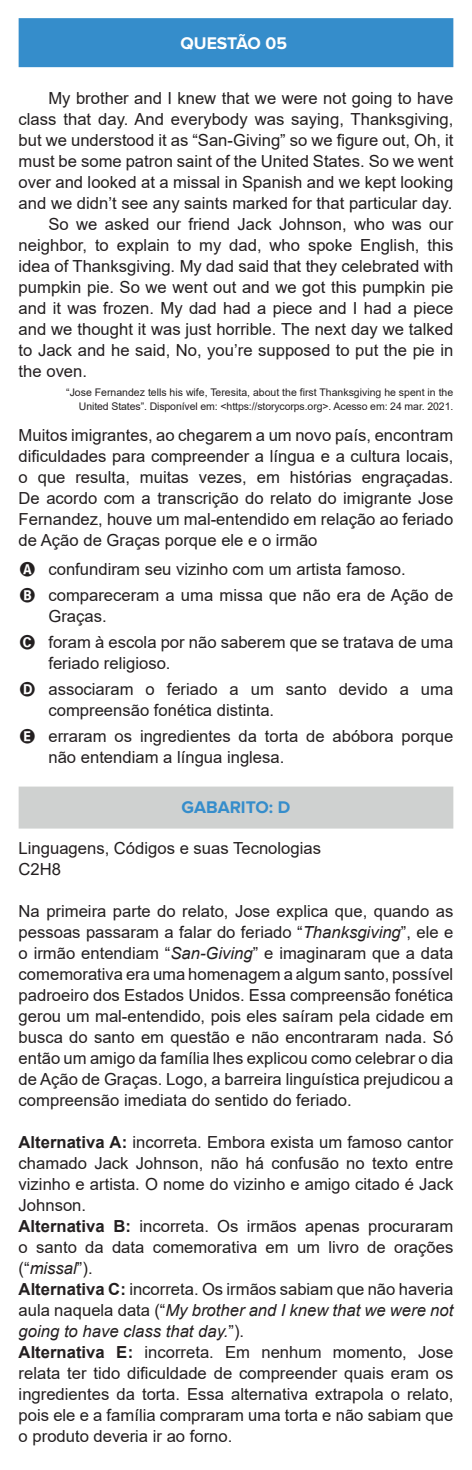
<style>
.page{position:relative;width:472px;height:1470px;background:#fff}
.page>*{position:absolute;margin:0;border:0;box-sizing:border-box;transform-origin:0 0}
.t1{font:700 17.5px "Proxima Nova";color:#358dcb}
.t2{font:700 17.5px "Proxima Nova";color:#fff}
.t3{font:16.62px/21px "Arial";color:#231f20}
.t4{font:10.5px/14px "Arial";color:#231f20;text-align:right}
.s1{font-style:italic}
.s2{font-weight:700}
</style>
<div class="page">
<div style="left:19px;top:18px;width:434px;height:49px;background:#358dcb"></div>
<div style="left:19px;top:786px;width:434px;height:42px;background:#cfd1d0"></div>
<p class="t2" style="left:180px;top:33px;width:108px">QUESTÃO 05</p>
<p class="t3" style="left:48px;top:88px;width:406px">My brother and I knew that we were not going to have</p>
<p class="t3" style="left:19px;top:109px;width:436px">class that day. And everybody was saying, Thanksgiving,</p>
<p class="t3" style="left:19px;top:130px;width:436px">but we understood it as “San-Giving” so we figure out, Oh, it</p>
<p class="t3" style="left:19px;top:151px;width:436px">must be some patron saint of the United States. So we went</p>
<p class="t3" style="left:19px;top:172px;width:436px">over and looked at a missal in Spanish and we kept looking</p>
<p class="t3" style="left:19px;top:193px;width:435px">and we didn’t see any saints marked for that particular day.</p>
<p class="t3" style="left:48px;top:214px;width:406px">So we asked our friend Jack Johnson, who was our</p>
<p class="t3" style="left:19px;top:235px;width:436px">neighbor, to explain to my dad, who spoke English, this</p>
<p class="t3" style="left:19px;top:256px;width:436px">idea of Thanksgiving. My dad said that they celebrated with</p>
<p class="t3" style="left:19px;top:277px;width:436px">pumpkin pie. So we went out and we got this pumpkin pie</p>
<p class="t3" style="left:19px;top:298px;width:436px">and it was frozen. My dad had a piece and I had a piece</p>
<p class="t3" style="left:19px;top:319px;width:436px">and we thought it was just horrible. The next day we talked</p>
<p class="t3" style="left:19px;top:340px;width:436px">to Jack and he said, No, you’re supposed to put the pie in</p>
<p class="t3" style="left:19px;top:361px;width:70px">the oven.</p>
<p class="t4" style="left:66px;top:385px;width:388px">“Jose Fernandez tells his wife, Teresita, about the first Thanksgiving he spent in the<br>United States”. Disponível em: &lt;https://storycorps.org&gt;. Acesso em: 24 mar. 2021.</p>
<p class="t3" style="left:19px;top:425px;width:436px;text-align:justify">Muitos imigrantes, ao chegarem a um novo país, encontram dificuldades para compreender a língua e a cultura locais, o que resulta, muitas vezes, em histórias engraçadas.<br>De acordo com a transcrição do relato do imigrante Jose Fernandez, houve um mal-entendido em relação ao feriado de Ação de Graças porque ele e o irmão</p>
<p class="t3" style="left:48px;top:556px;width:406px;line-height:25.9px">confundiram seu vizinho com um artista famoso. compareceram a uma missa que não era de Ação de</p>
<p class="t3" style="left:48px;top:603px;width:406px;line-height:25.9px">Graças.<br>foram à escola por não saberem que se tratava de uma</p>
<p class="t3" style="left:48px;top:650px;width:406px;line-height:25.9px">feriado religioso.<br>associaram o feriado a um santo devido a uma</p>
<p class="t3" style="left:48px;top:697px;width:406px;line-height:25.9px">compreensão fonética distinta.<br>erraram os ingredientes da torta de abóbora porque</p>
<p class="t3" style="left:48px;top:746px;width:237px">não entendiam a língua inglesa.</p>
<p class="t1" style="left:181px;top:797px;width:110px">GABARITO: D</p>
<p class="t3" style="left:19px;top:838px;width:303px">Linguagens, Códigos e suas Tecnologias<br>C2H8</p>
<p class="t3" style="left:19px;top:901px;width:436px;text-align:justify">Na primeira parte do relato, Jose explica que, quando as pessoas passaram a falar do feriado “<span class="s1">Thanksgiving</span>”, ele e o irmão entendiam “<span class="s1">San-Giving</span>” e imaginaram que a data comemorativa era uma homenagem a algum santo, possível padroeiro dos Estados Unidos. Essa compreensão fonética gerou um mal-entendido, pois eles saíram pela cidade em busca do santo em questão e não encontraram nada. Só então um amigo da família lhes explicou como celebrar o dia de Ação de Graças. Logo, a barreira linguística prejudicou a compreensão imediata do sentido do feriado.</p>
<p class="t3" style="left:19px;top:1132px;width:436px"><span class="s2">Alternativa A:</span> incorreta. Embora exista um famoso cantor chamado Jack Johnson, não há confusão no texto entre vizinho e artista. O nome do vizinho e amigo citado é Jack Johnson.<br><span class="s2">Alternativa B:</span> incorreta. Os irmãos apenas procuraram o santo da data comemorativa em um livro de orações (“<span class="s1">missal</span>”).<br><span class="s2">Alternativa C:</span> incorreta. Os irmãos sabiam que não haveria aula naquela data (“<span class="s1">My brother and I knew that we were not going to have class that day.</span>”).<br><span class="s2">Alternativa E:</span> incorreta. Em nenhum momento, Jose relata ter tido dificuldade de compreender quais eram os ingredientes da torta. Essa alternativa extrapola o relato, pois ele e a família compraram uma torta e não sabiam que o produto deveria ir ao forno.</p>
</div>
